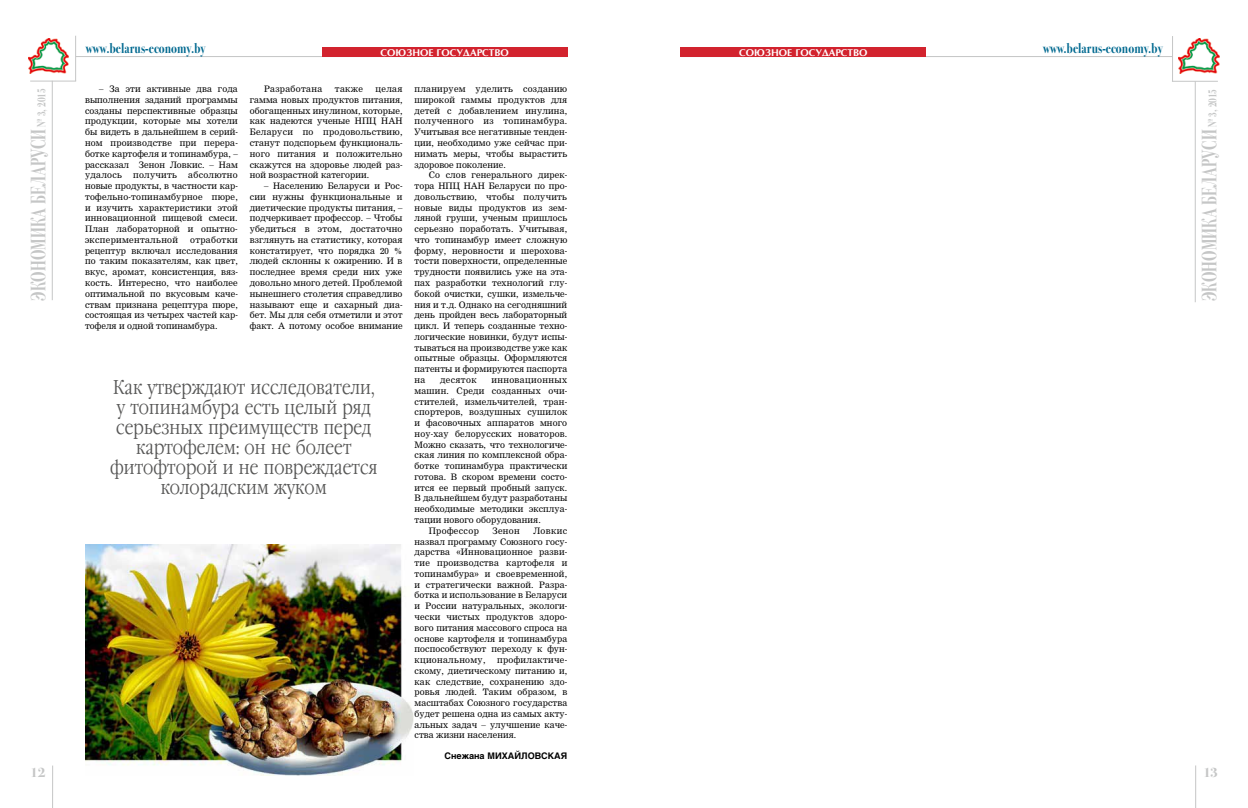
<style>
.page{position:relative;width:1248px;height:808px;background:#fff}
.page>*{position:absolute;margin:0;border:0;box-sizing:border-box;transform-origin:0 0}
.t1{font:700 21px "Bodoni 72 C";letter-spacing:.01em;color:#c5c6c6;scale:.7 1}
.t2{font:20px/20px "Garamond Narrow C";letter-spacing:.005em;color:#565655;text-align:center}
.t3{font:700 14.5px "Bodoni 72 C";letter-spacing:.01em;color:#006990;scale:.8 1}
.t4{font:700 14px "Bodoni 72 C";color:#c5c6c6}
.t5{font:700 10px "Optima";color:#fff}
.t6{font:700 9px "Helios";color:#000}
.t7{font:8.7px/10.8px "Nimrod Cyr";letter-spacing:.005em;color:#000;text-align:justify}
.t8{font:8.7px "Nimrod Cyr";letter-spacing:.025em;color:#000}
.t9{font:8.7px "Nimrod Cyr";letter-spacing:.04em;color:#000}
.t10{font:8.7px "Nimrod Cyr";letter-spacing:.045em;color:#000}
.t11{font:8.7px "Nimrod Cyr";letter-spacing:.03em;color:#000}
.s1{font-size:12px}
</style>
<div class="page">
<svg style="left:28px;top:38px;width:30px;height:32px"></svg>
<img style="left:29px;top:39px;width:40px;height:34px">
<hr style="left:76px;top:56px;width:491px;height:1px;background:#c5c6c6">
<hr style="left:30px;top:81px;width:46px;height:1px;background:#c5c6c6">
<hr style="left:75px;top:36px;width:1px;height:45px;background:#c5c6c6">
<hr style="left:52px;top:81px;width:1px;height:219px;background:#c5c6c6">
<hr style="left:52px;top:765px;width:1px;height:43px;background:#c5c6c6">
<img style="left:1178px;top:38px;width:40px;height:35px">
<hr style="left:680px;top:56px;width:492px;height:1px;background:#c5c6c6">
<hr style="left:1171px;top:81px;width:46px;height:1px;background:#c5c6c6">
<hr style="left:1171px;top:36px;width:1px;height:45px;background:#c5c6c6">
<hr style="left:1194px;top:81px;width:1px;height:221px;background:#c5c6c6">
<hr style="left:1194px;top:765px;width:1px;height:43px;background:#c5c6c6">
<div style="left:680px;top:47px;width:246px;height:10px;background:#d2232e"></div>
<div style="left:322px;top:47px;width:245px;height:10px;background:#d2232e"></div>
<img style="left:85px;top:545px;width:328px;height:230px">
<h1 class="t1" style="left:27px;top:301px;width:304px;rotate:-90deg">ЭКОНОМИКА БЕЛАРУСИ <span class="s1">№ 3, 2015</span></h1>
<h3 class="t4" style="left:30px;top:764px;width:17px">12</h3>
<h3 class="t3" style="left:86px;top:40px;width:151px">www.belarus-economy.by</h3>
<p class="t5" style="left:380px;top:47px;width:130px">СОЮЗНОЕ ГОСУДАРСТВО</p>
<p class="t5" style="left:739px;top:47px;width:130px">СОЮЗНОЕ ГОСУДАРСТВО</p>
<h3 class="t3" style="left:1042px;top:40px;width:151px">www.belarus-economy.by</h3>
<p class="t7" style="left:85px;top:84px;width:154px;text-indent:14px">– За эти активные два года выполнения заданий программы созданы перспективные образцы продукции, которые мы хотели бы видеть в дальнейшем в серий&shy;ном производстве при перера&shy;ботке картофеля и топинамбура, – рассказал Зенон Ловкис. – Нам удалось</p>
<p class="t7" style="left:85px;top:170px;width:154px;text-indent:103px">абсолютно новые продукты, в частности кар&shy;тофельно-топинамбурное пюре, и изучить характеристики этой инновационной пищевой смеси.<br>План лабораторной и опытно&shy;экспериментальной</p>
<p class="t11" style="left:133px;top:170px;width:45px">получить</p>
<p class="t7" style="left:85px;top:234px;width:154px;text-indent:105px">отработки рецептур включал исследования по таким показателям, как цвет, вкус, аромат, консистенция, вяз&shy;кость. Интересно, что наиболее оптимальной по вкусовым каче&shy;ствам признана рецептура пюре, состоящая из четырех частей кар&shy;тофеля и одной топинамбура.</p>
<p class="t9" style="left:264px;top:84px;width:60px">Разработана</p>
<p class="t7" style="left:335px;top:84px;width:30px">также</p>
<p class="t7" style="left:250px;top:84px;width:154px;text-indent:126px">целая гамма новых продуктов питания, обогащенных инулином, которые, как надеются ученые НПЦ НАН Беларуси по продовольствию, станут подспорьем функциональ&shy;ного питания и положительно скажутся на здоровье людей раз&shy;ной возрастной категории.</p>
<p class="t7" style="left:250px;top:180px;width:154px;text-indent:14px">– Населению Беларуси и Рос&shy;сии нужны функциональные и диетические продукты питания, – подчеркивает профессор. – Чтобы убедиться в этом, достаточно взглянуть на статистику, которая констатирует, что порядка 20 % людей склонны к ожирению. И в последнее время среди них уже довольно много детей. Проблемой нынешнего столетия справедливо называют еще и сахарный диа&shy;бет. Мы для себя отметили и этот факт. А потому особое внимание</p>
<h2 class="t2" style="left:110px;top:378px;width:269px">Как утверждают исследователи, у топинамбура есть целый ряд серьезных преимуществ перед картофелем: он не болеет фитофторой и не повреждается колорадским жуком</h2>
<p class="t7" style="left:414px;top:84px;width:154px">планируем уделить созданию широкой гаммы продуктов для детей с добавлением инулина, полученного из топинамбура.<br>Учитывая все негативные тенден&shy;ции, необходимо уже сейчас при&shy;нимать меры, чтобы вырастить здоровое поколение.</p>
<p class="t7" style="left:414px;top:170px;width:154px;text-indent:14px">Со слов генерального дирек&shy;тора НПЦ НАН Беларуси по про&shy;довольствию, чтобы получить новые виды продуктов из зем&shy;ляной груши, ученым пришлось серьезно поработать. Учитывая, что топинамбур имеет сложную форму, неровности и шерохова&shy;тости поверхности, определенные трудности появились уже на эта&shy;пах разработки технологий глу&shy;бокой очистки, сушки, измельче&shy;ния и т.д. Однако на сегодняшний день пройден весь лабораторный цикл. И теперь созданные техно&shy;логические новинки, будут испы&shy;тываться на производстве уже как опытные образцы. Оформляются патенты и формируются паспорта на</p>
<p class="t10" style="left:440px;top:374px;width:38px">десяток</p>
<p class="t10" style="left:491px;top:374px;width:77px">инновационных</p>
<p class="t8" style="left:414px;top:385px;width:154px">машин. Среди созданных очи-</p>
<p class="t7" style="left:414px;top:396px;width:154px">стителей, измельчителей, тран-</p>
<p class="t7" style="left:414px;top:407px;width:154px">спортеров, воздушных сушилок</p>
<p class="t7" style="left:414px;top:417px;width:154px">и фасовочных аппаратов много</p>
<p class="t7" style="left:414px;top:428px;width:154px">ноу-хау белорусских новаторов.</p>
<p class="t7" style="left:414px;top:439px;width:154px">Можно сказать, что технологиче-</p>
<p class="t7" style="left:414px;top:450px;width:154px">ская линия по комплексной обра-</p>
<p class="t7" style="left:414px;top:460px;width:154px">ботке топинамбура практически</p>
<p class="t7" style="left:414px;top:471px;width:154px">готова. В скором времени состо-</p>
<p class="t7" style="left:414px;top:482px;width:154px">ится ее первый пробный запуск.</p>
<p class="t7" style="left:414px;top:493px;width:154px">В дальнейшем будут разработаны</p>
<p class="t7" style="left:414px;top:504px;width:154px">необходимые методики эксплуа-</p>
<p class="t7" style="left:414px;top:514px;width:128px">тации нового оборудования.</p>
<p class="t9" style="left:428px;top:525px;width:52px">Профессор</p>
<p class="t7" style="left:492px;top:525px;width:29px">Зенон</p>
<p class="t7" style="left:414px;top:525px;width:154px;text-indent:119px">Ловкис назвал программу Союзного госу&shy;дарства «Инновационное разви&shy;тие производства картофеля и топинамбура» и своевременной, и стратегически важной. Разра&shy;ботка и использование в Беларуси и России натуральных, экологи&shy;чески чистых продуктов здоро&shy;вого питания массового спроса на основе картофеля и топинамбура поспособствуют переходу к фун&shy;кциональному,</p>
<p class="t7" style="left:414px;top:654px;width:154px;text-indent:83px">профилактиче&shy;скому, диетическому питанию и, как следствие, сохранению здо&shy;ровья людей. Таким образом, в масштабах Союзного государства будет решена одна из самых акту&shy;альных задач – улучшение каче&shy;ства жизни населения.</p>
<p class="t6" style="left:444px;top:751px;width:124px">Снежана МИХАЙЛОВСКАЯ</p>
<h1 class="t1" style="left:1197px;top:301px;width:304px;rotate:-90deg">ЭКОНОМИКА БЕЛАРУСИ <span class="s1">№ 3, 2015</span></h1>
<h3 class="t4" style="left:1203px;top:764px;width:16px">13</h3>
</div>
